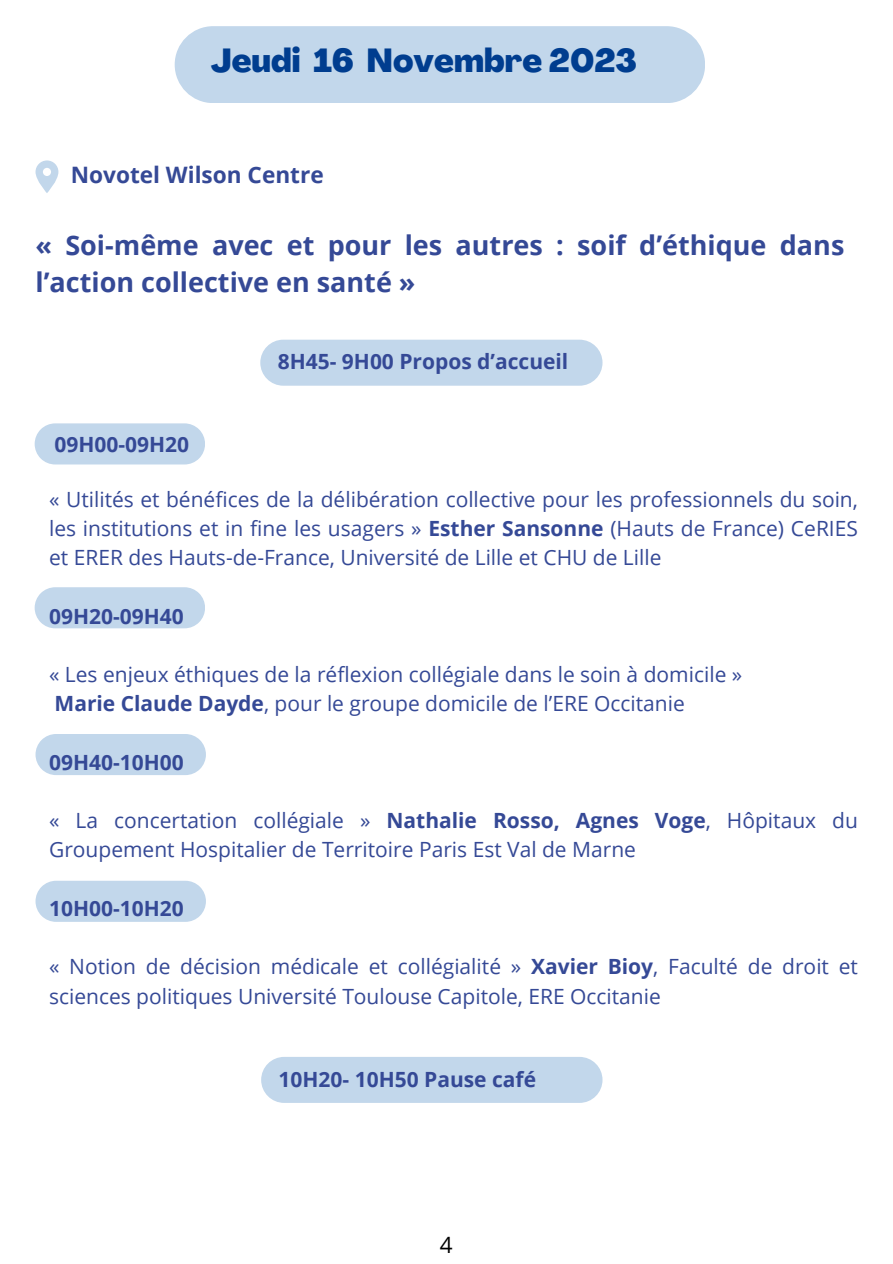
<style>
.page{position:relative;width:893px;height:1264px;background:#fff}
.page>*{position:absolute;margin:0;border:0;box-sizing:border-box;transform-origin:0 0}
.t1{font:800 32.85px "Agrandir";color:#003d8f}
.t2{font:700 27px/37px "Open Sans";color:#354996}
.t3{font:700 22.65px "Open Sans";color:#354996}
.t4{font:22.5px "Open Sans";color:#000}
.t5{font:21px/29.2px "Open Sans";color:#354996}
.t6{font:700 21px "Open Sans";color:#354996}
.s1{font-weight:700}
</style>
<div class="page">
<svg style="left:35px;top:160px;width:23px;height:33px"></svg>
<svg style="left:35px;top:587px;width:170px;height:41px;background:#c5d9ec"></svg>
<div style="left:35px;top:734px;width:171px;height:41px;background:#c2d7eb"></div>
<svg style="left:35px;top:880px;width:171px;height:41px;background:#c6d9ec"></svg>
<svg style="left:35px;top:423px;width:170px;height:41px;background:#c5d9ec"></svg>
<div style="left:175px;top:26px;width:530px;height:77px;background:#c2d7eb;border-radius:38px"></div>
<div style="left:260px;top:340px;width:342px;height:46px;background:#c2d7eb;border-radius:23px"></div>
<div style="left:261px;top:1056px;width:341px;height:46px;background:#c2d7eb;border-radius:23px"></div>
<h1 class="t1" style="left:211px;top:47px;width:427px">Jeudi 16 Novembre 2023</h1>
<p class="t3" style="left:71px;top:159px;width:254px">Novotel Wilson Centre</p>
<p class="t2" style="left:35px;top:226px;width:810px">« Soi-même avec et pour les autres : soif d’éthique dans l’action collective en santé »</p>
<p class="t6" style="left:55px;top:430px;width:136px">09H00-09H20</p>
<p class="t6" style="left:278px;top:347px;width:292px">8H45- 9H00 Propos d’accueil</p>
<p class="t5" style="left:49px;top:484px;width:810px;text-align:justify">« Utilités et bénéfices de la délibération collective pour les professionnels du soin, les institutions et in fine les usagers » <span class="s1">Esther Sansonne</span> (Hauts de France) CeRIES et ERER des Hauts-de-France, Université de Lille et CHU de Lille</p>
<p class="t6" style="left:49px;top:601px;width:136px">09H20-09H40</p>
<p class="t5" style="left:49px;top:659px;width:694px">« Les enjeux éthiques de la réflexion collégiale dans le soin à domicile »<br><span class="s1">Marie Claude Dayde</span>, pour le groupe domicile de l’ERE Occitanie</p>
<p class="t6" style="left:49px;top:747px;width:136px">09H40-10H00</p>
<p class="t5" style="left:49px;top:805px;width:810px">« La concertation collégiale » <span class="s1">Nathalie Rosso, Agnes Voge</span>, Hôpitaux du<br>Groupement Hospitalier de Territoire Paris Est Val de Marne</p>
<p class="t6" style="left:49px;top:893px;width:136px">10H00-10H20</p>
<p class="t5" style="left:49px;top:951px;width:810px">« Notion de décision médicale et collégialité » <span class="s1">Xavier Bioy</span>, Faculté de droit et sciences politiques Université Toulouse Capitole, ERE Occitanie</p>
<p class="t6" style="left:278px;top:1064px;width:259px">10H20- 10H50 Pause café</p>
<p class="t4" style="left:440px;top:1228px;width:14px">4</p>
</div>
